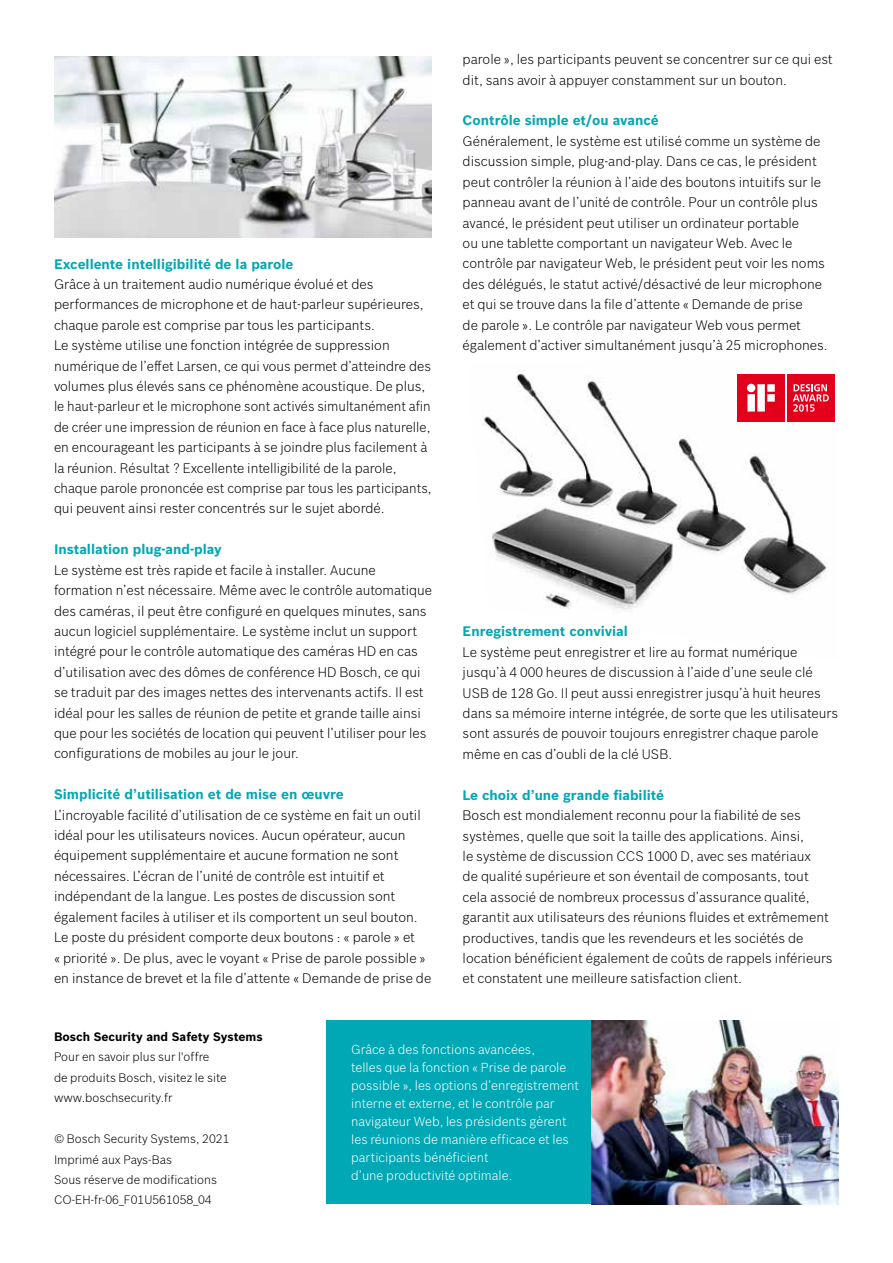
<style>
.page{position:relative;width:893px;height:1263px;background:#fff}
.page>*{position:absolute;margin:0;border:0;box-sizing:border-box;transform-origin:0 0}
.t1{font:300 13.5px/20.4px "Bosch Sans";color:#000}
.t2{font:700 13.5px "Bosch Sans";color:#00a8b5}
.t3{font:300 12.75px/18px "Bosch Sans";color:#fff}
.t4{font:300 12px/20.4px "Bosch Sans";color:#000}
.t5{font:700 12px "Bosch Sans";color:#000}
</style>
<div class="page">
<img style="left:482px;top:370px;width:346px;height:240px">
<div style="left:327px;top:1020px;width:265px;height:184px;background:#00a8b5"></div>
<img style="left:592px;top:1020px;width:247px;height:184px">
<img style="left:54px;top:57px;width:377px;height:180px">
<div style="left:735px;top:372px;width:102px;height:52px;background:linear-gradient(to right,#fff,#fff)"></div>
<div style="left:737px;top:374px;width:48px;height:47px;background:#e2001a"></div>
<svg style="left:747px;top:384px;width:28px;height:28px"></svg>
<div style="left:787px;top:374px;width:47px;height:47px;background:#e2001a"></div>
<svg style="left:793px;top:384px;width:36px;height:28px"></svg>
<p class="t2" style="left:54px;top:253px;width:241px">Excellente intelligibilité de la parole</p>
<p class="t1" style="left:54px;top:273px;width:379px">Grâce à un traitement audio numérique évolué et des performances de microphone et de haut-parleur supérieures, chaque parole est comprise par tous les participants.<br>Le système utilise une fonction intégrée de suppression numérique de l’effet Larsen, ce qui vous permet d’atteindre des volumes plus élevés sans ce phénomène acoustique. De plus, le haut-parleur et le microphone sont activés simultanément afin de créer une impression de réunion en face à face plus naturelle, en encourageant les participants à se joindre plus facilement à la réunion. Résultat ? Excellente intelligibilité de la parole, chaque parole prononcée est comprise par tous les participants, qui peuvent ainsi rester concentrés sur le sujet abordé.</p>
<p class="t2" style="left:54px;top:539px;width:169px">Installation plug-and-play</p>
<p class="t1" style="left:54px;top:559px;width:379px">Le système est très rapide et facile à installer. Aucune formation n’est nécessaire. Même avec le contrôle automatique des caméras, il peut être configuré en quelques minutes, sans aucun logiciel supplémentaire. Le système inclut un support intégré pour le contrôle automatique des caméras HD en cas d’utilisation avec des dômes de conférence HD Bosch, ce qui se traduit par des images nettes des intervenants actifs. Il est idéal pour les salles de réunion de petite et grande taille ainsi que pour les sociétés de location qui peuvent l’utiliser pour les configurations de mobiles au jour le jour.</p>
<p class="t2" style="left:54px;top:784px;width:291px">Simplicité d’utilisation et de mise en œuvre</p>
<p class="t1" style="left:54px;top:804px;width:379px">L’incroyable facilité d’utilisation de ce système en fait un outil idéal pour les utilisateurs novices. Aucun opérateur, aucun équipement supplémentaire et aucune formation ne sont nécessaires. L’écran de l’unité de contrôle est intuitif et indépendant de la langue. Les postes de discussion sont également faciles à utiliser et ils comportent un seul bouton.<br>Le poste du président comporte deux boutons : « parole » et<br>« priorité ». De plus, avec le voyant « Prise de parole possible » en instance de brevet et la file d’attente « Demande de prise de</p>
<p class="t1" style="left:463px;top:48px;width:372px">parole », les participants peuvent se concentrer sur ce qui est dit, sans avoir à appuyer constamment sur un bouton.</p>
<p class="t2" style="left:463px;top:110px;width:198px">Contrôle simple et/ou avancé</p>
<p class="t1" style="left:463px;top:130px;width:367px">Généralement, le système est utilisé comme un système de discussion simple, plug-and-play. Dans ce cas, le président peut contrôler la réunion à l’aide des boutons intuitifs sur le panneau avant de l’unité de contrôle. Pour un contrôle plus avancé, le président peut utiliser un ordinateur portable<br>ou une tablette comportant un navigateur Web. Avec le contrôle par navigateur Web, le président peut voir les noms des délégués, le statut activé/désactivé de leur microphone et qui se trouve dans la file d’attente « Demande de prise<br>de parole ». Le contrôle par navigateur Web vous permet également d’activer simultanément jusqu’à 25 microphones.</p>
<p class="t2" style="left:463px;top:621px;width:167px">Enregistrement convivial</p>
<p class="t1" style="left:463px;top:641px;width:377px">Le système peut enregistrer et lire au format numérique jusqu’à 4 000 heures de discussion à l’aide d’une seule clé USB de 128 Go. Il peut aussi enregistrer jusqu’à huit heures dans sa mémoire interne intégrée, de sorte que les utilisateurs sont assurés de pouvoir toujours enregistrer chaque parole même en cas d’oubli de la clé USB.</p>
<p class="t2" style="left:463px;top:785px;width:203px">Le choix d’une grande fiabilité</p>
<p class="t1" style="left:463px;top:804px;width:372px">Bosch est mondialement reconnu pour la fiabilité de ses systèmes, quelle que soit la taille des applications. Ainsi,<br>le système de discussion CCS 1000 D, avec ses matériaux<br>de qualité supérieure et son éventail de composants, tout cela associé de nombreux processus d’assurance qualité, garantit aux utilisateurs des réunions fluides et extrêmement productives, tandis que les revendeurs et les sociétés de location bénéficient également de coûts de rappels inférieurs et constatent une meilleure satisfaction client.</p>
<p class="t5" style="left:54px;top:1028px;width:210px">Bosch Security and Safety Systems</p>
<p class="t4" style="left:54px;top:1046px;width:174px">Pour en savoir plus sur l'offre<br>de produits Bosch, visitez le site www.boschsecurity.fr</p>
<p class="t4" style="left:54px;top:1128px;width:177px">© Bosch Security Systems, 2021<br>Imprimé aux Pays-Bas<br>Sous réserve de modifications<br>CO-EH-fr-06_F01U561058_04</p>
<p class="t3" style="left:351px;top:1039px;width:229px">Grâce à des fonctions avancées,<br>telles que la fonction « Prise de parole possible », les options d’enregistrement interne et externe, et le contrôle par navigateur Web, les présidents gèrent les réunions de manière efficace et les participants bénéficient<br>d’une productivité optimale.</p>
</div>
